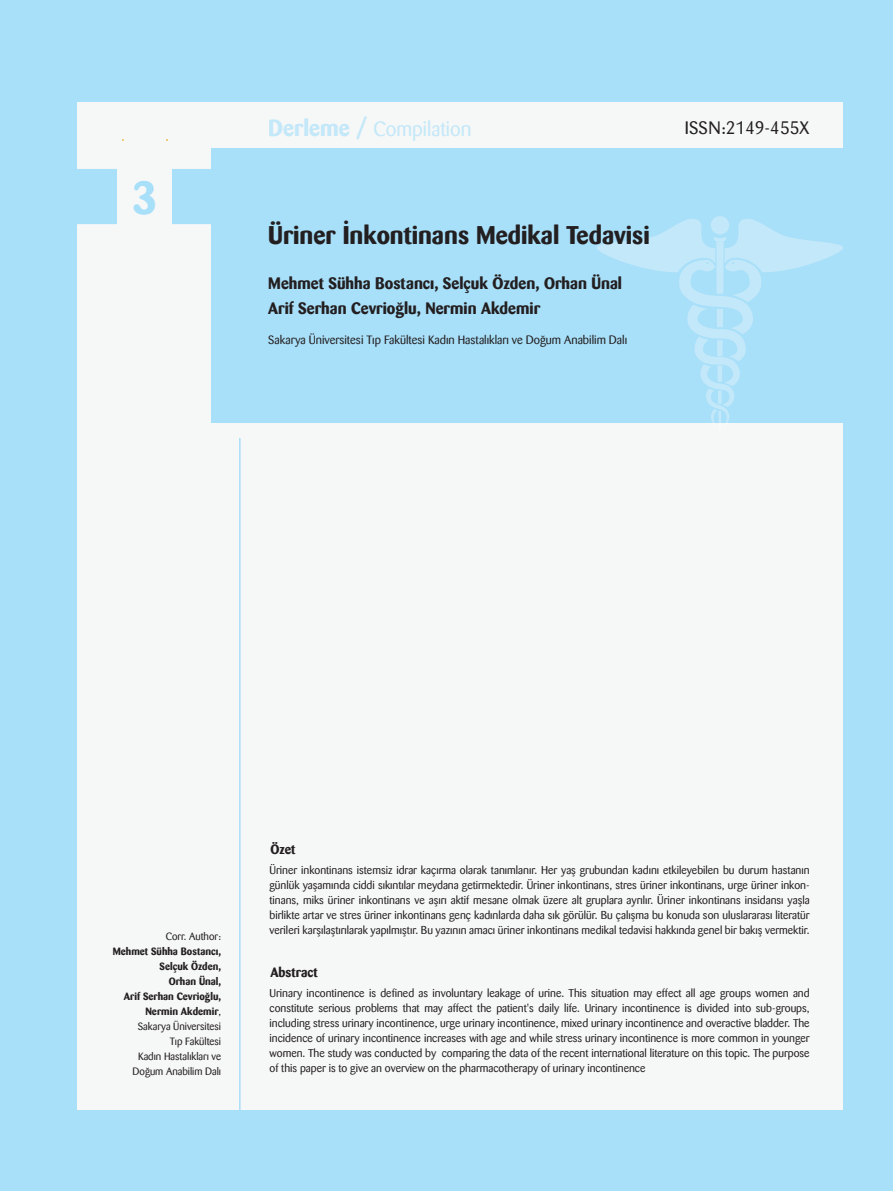
<style>
.page{position:relative;width:893px;height:1191px;background:#a8dff9}
.page>*{position:absolute;margin:0;border:0;box-sizing:border-box;transform-origin:0 0}
.t1{font:700 46.05px "Barmeno";color:#a8dff9}
.t2{font:700 25.5px "Barmeno";color:#231f20}
.t3{font:20.55px "Barmeno";color:#c3e8f9}
.t4{font:18px "Barmeno";color:#231f20}
.t5{font:700 16.5px/25.5px "Barmeno";color:#231f20}
.t6{font:700 13.5px "Barmeno";color:#231f20}
.t7{font:12px "Barmeno";color:#231f20}
.t8{font:11.25px/15px "Barmeno";color:#231f20;text-align:justify}
.t9{font:700 10.5px/15px "Barmeno";color:#231f20;text-align:right}
.t10{font:10.5px "Barmeno";color:#231f20}
.s1{font-weight:700;font-size:23.1px}
.s2{font-weight:400}
</style>
<div class="page">
<div style="left:77px;top:102px;width:766px;height:1008px;background:#f6f7f7"></div>
<div style="left:44px;top:169px;width:259px;height:55px;background:#a8dff9;border-radius:11px"></div>
<div style="left:118px;top:150px;width:54px;height:92px;background:#f6f7f7"></div>
<div style="left:211px;top:149px;width:652px;height:274px;background:#a8dff9"></div>
<hr style="left:239px;top:438px;width:2px;height:697px;background:#a8dff9">
<div style="left:711px;top:216px;width:18px;height:18px;background:#c2e8fa;border-radius:50%"></div>
<svg style="left:596px;top:219px;width:247px;height:204px"></svg>
<h1 class="t1" style="left:132px;top:170px;width:26px">3</h1>
<h3 class="t3" style="left:268px;top:117px;width:205px"><span class="s1">Derleme /</span> Compilation</h3>
<h2 class="t2" style="left:268px;top:219px;width:383px">Üriner İnkontinans Medikal Tedavisi</h2>
<h3 class="t5" style="left:268px;top:270px;width:355px">Mehmet Sühha Bostancı, Selçuk Özden, Orhan Ünal<br>Arif Serhan Cevrioğlu, Nermin Akdemir</h3>
<p class="t7" style="left:268px;top:333px;width:360px">Sakarya Üniversitesi Tıp Fakültesi Kadın Hastalıkları ve Doğum Anabilim Dalı</p>
<h3 class="t4" style="left:685px;top:118px;width:126px">ISSN:2149-455X</h3>
<p class="t10" style="left:166px;top:930px;width:57px">Corr. Author:</p>
<p class="t9" style="left:113px;top:943px;width:110px">Mehmet Sühha Bostancı,<br>Selçuk Özden,<br>Orhan Ünal,<br>Arif Serhan Cevrioğlu,<br>Nermin Akdemir<span class="s2">,<br>Sakarya Üniversitesi<br>Tıp Fakültesi<br>Kadın Hastalıkları ve<br>Doğum Anabilim Dalı</span></p>
<p class="t6" style="left:270px;top:841px;width:27px">Özet</p>
<p class="t8" style="left:270px;top:862px;width:542px">Üriner inkontinans istemsiz idrar kaçırma olarak tanımlanır. Her yaş grubundan kadını etkileyebilen bu durum hastanın günlük yaşamında ciddi sıkıntılar meydana getirmektedir. Üriner inkontinans, stres üriner inkontinans, urge üriner inkon&shy;tinans, miks üriner inkontinans ve aşırı aktif mesane olmak üzere alt gruplara ayrılır. Üriner inkontinans insidansı yaşla birlikte artar ve stres üriner inkontinans genç kadınlarda daha sık görülür. Bu çalışma bu konuda son uluslararası literatür verileri karşılaştırılarak yapılmıştır. Bu yazının amacı üriner inkontinans medikal tedavisi hakkında genel bir bakış vermektir.</p>
<p class="t6" style="left:270px;top:964px;width:49px">Abstract</p>
<p class="t8" style="left:270px;top:985px;width:542px">Urinary incontinence is defined as involuntary leakage of urine. This situation may effect all age groups women and constitute serious problems that may affect the patient's daily life. Urinary incontinence is divided into sub-groups, including stress urinary incontinence, urge urinary incontinence, mixed urinary incontinence and overactive bladder. The incidence of urinary incontinence increases with age and while stress urinary incontinence is more common in younger women. The study was conducted by comparing the data of the recent international literature on this topic. The purpose of this paper is to give an overview on the pharmacotherapy of urinary incontinence</p>
</div>
